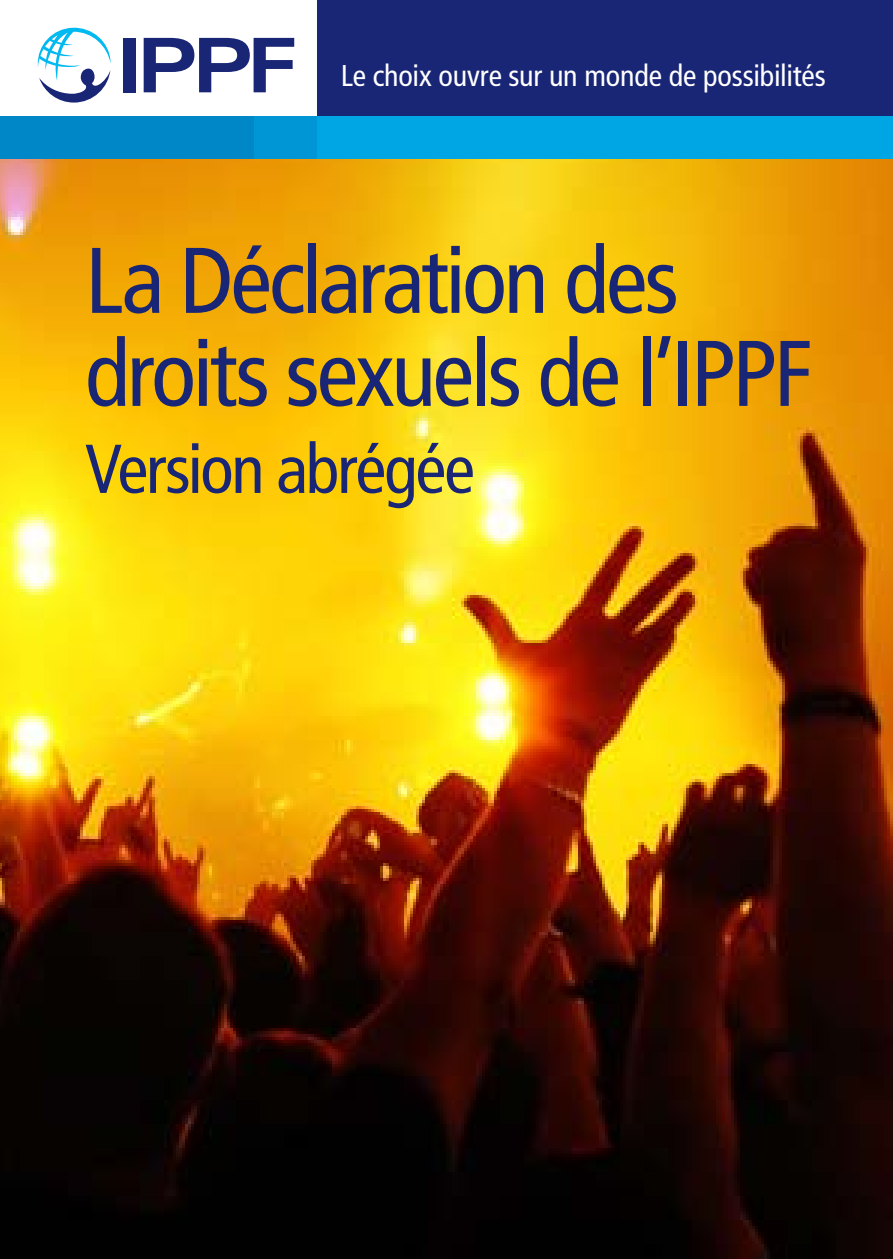
<style>
.page{position:relative;width:893px;height:1259px;background:#fff}
.page>*{position:absolute;margin:0;border:0;box-sizing:border-box;transform-origin:0 0}
.t1{font:condensed 93px/93px "Frutiger LT Std";letter-spacing:-.035em;color:#192575}
.t2{font:condensed 69px "Frutiger LT Std";letter-spacing:-.03em;color:#192575}
.t3{font:condensed 30px "Frutiger LT Std";letter-spacing:-.005em;color:#fff}
</style>
<div class="page">
<img style="left:0;top:158px;width:893px;height:1101px">
<div style="left:0;top:116px;width:294px;height:42px;background:#0087c8"></div>
<div style="left:254px;top:116px;width:64px;height:42px;background:#0096d6"></div>
<div style="left:318px;top:116px;width:575px;height:42px;background:#00a5e3"></div>
<div style="left:318px;top:0;width:575px;height:116px;background:#192575"></div>
<div style="left:123px;top:38px;width:12px;height:54px;background:#192575"></div>
<svg style="left:144px;top:38px;width:150px;height:54px"></svg>
<svg style="left:37px;top:27px;width:74px;height:76px"></svg>
<p class="t3" style="left:341px;top:58px;width:487px">Le choix ouvre sur un monde de possibilités</p>
<p class="t1" style="left:85px;top:235px;width:729px">La Déclaration des droits sexuels de l’IPPF</p>
<p class="t2" style="left:85px;top:429px;width:391px">Version abrégée</p>
</div>
